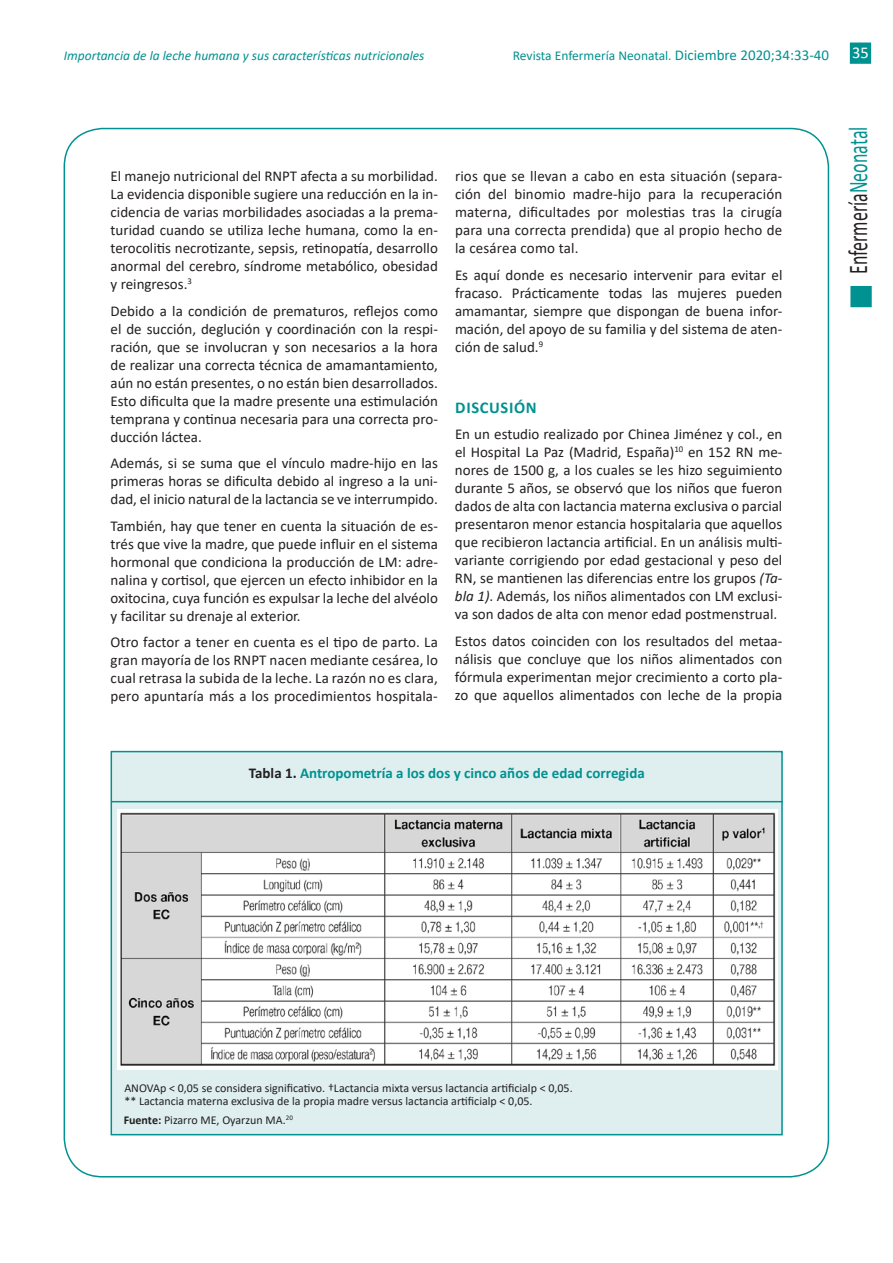
<style>
.page{position:relative;width:893px;height:1263px;background:#fff}
.page>*{position:absolute;margin:0;border:0;box-sizing:border-box;transform-origin:0 0}
.t1{font:27.15px "Calibri";color:#231f20;scale:.66 1}
.t2{font:700 16.5px "Calibri";letter-spacing:.04em;color:#009290}
.t3{font:16.5px "Calibri";color:#fff}
.t4{font:15px/18px "Calibri";color:#231f20;text-align:justify}
.t5{font:700 15px "Calibri";color:#009290}
.t6{font:italic 13.5px "Calibri";color:#009290}
.t7{font:13.5px "Calibri";color:#009290}
.t8{font:12px/13.5px "Calibri";color:#231f20}
.s1{font-size:15px}
.s2{font-style:italic}
.s3{color:#231f20}
.s4{color:#009290}
.s5{font-weight:700}
</style>
<div class="page">
<div style="left:850px;top:286px;width:22px;height:21px;background:#009290;border:2px solid #009290"></div>
<div style="left:850px;top:43px;width:21px;height:21px;background:#009290"></div>
<div style="left:111px;top:751px;width:672px;height:384px;background:#dfeff0;border:2px solid #009290"></div>
<hr style="left:111px;top:801px;width:672px;height:1px;background:#009290">
<img style="left:117px;top:810px;width:660px;height:259px">
<p class="t6" style="left:64px;top:46px;width:362px">Importancia de la leche humana y sus características nutricionales</p>
<p class="t7" style="left:513px;top:46px;width:318px">Revista Enfermería Neonatal. <span class="s1">Diciembre 2020;34:33-40</span></p>
<p class="t3" style="left:852px;top:41px;width:18px">35</p>
<p class="t4" style="left:111px;top:167px;width:329px">El manejo nutricional del RNPT afecta a su morbilidad.<br>La evidencia disponible sugiere una reducción en la in&shy;cidencia de varias morbilidades asociadas a la prema&shy;turidad cuando se utiliza leche humana, como la en&shy;terocolitis necrotizante, sepsis, retinopatía, desarrollo anormal del cerebro, síndrome metabólico, obesidad y reingresos.<sup>3</sup></p>
<p class="t4" style="left:111px;top:301px;width:329px">Debido a la condición de prematuros, reflejos como el de succión, deglución y coordinación con la respi&shy;ración, que se involucran y son necesarios a la hora de realizar una correcta técnica de amamantamiento, aún no están presentes, o no están bien desarrollados.<br>Esto dificulta que la madre presente una estimulación temprana y continua necesaria para una correcta pro&shy;ducción láctea.</p>
<p class="t4" style="left:111px;top:454px;width:329px">Además, si se suma que el vínculo madre-hijo en las primeras horas se dificulta debido al ingreso a la uni&shy;dad, el inicio natural de la lactancia se ve interrumpido.</p>
<p class="t4" style="left:111px;top:516px;width:329px">También, hay que tener en cuenta la situación de es&shy;trés que vive la madre, que puede influir en el sistema hormonal que condiciona la producción de LM: adre&shy;nalina y cortisol, que ejercen un efecto inhibidor en la oxitocina, cuya función es expulsar la leche del alvéolo y facilitar su drenaje al exterior.</p>
<p class="t4" style="left:111px;top:633px;width:329px">Otro factor a tener en cuenta es el tipo de parto. La gran mayoría de los RNPT nacen mediante cesárea, lo cual retrasa la subida de la leche. La razón no es clara, pero apuntaría más a los procedimientos hospitala-</p>
<p class="t4" style="left:455px;top:167px;width:329px">rios que se llevan a cabo en esta situación (separa&shy;ción del binomio madre-hijo para la recuperación materna, dificultades por molestias tras la cirugía para una correcta prendida) que al propio hecho de la cesárea como tal.</p>
<p class="t4" style="left:455px;top:265px;width:329px">Es aquí donde es necesario intervenir para evitar el fracaso. Prácticamente todas las mujeres pueden amamantar, siempre que dispongan de buena infor&shy;mación, del apoyo de su familia y del sistema de aten&shy;ción de salud.<sup>9</sup></p>
<p class="t2" style="left:455px;top:396px;width:83px">DISCUSIÓN</p>
<p class="t4" style="left:455px;top:425px;width:329px">En un estudio realizado por Chinea Jiménez y col., en el Hospital La Paz (Madrid, España)<sup>10</sup> en 152 RN me&shy;nores de 1500 g, a los cuales se les hizo seguimiento durante 5 años, se observó que los niños que fueron dados de alta con lactancia materna exclusiva o parcial presentaron menor estancia hospitalaria que aquellos que recibieron lactancia artificial. En un análisis multi&shy;variante corrigiendo por edad gestacional y peso del RN, se mantienen las diferencias entre los grupos <span class="s2">(Ta&shy;bla 1)</span>. Además, los niños alimentados con LM exclusi&shy;va son dados de alta con menor edad postmenstrual.</p>
<p class="t4" style="left:455px;top:631px;width:329px">Estos datos coinciden con los resultados del metaa&shy;nálisis que concluye que los niños alimentados con fórmula experimentan mejor crecimiento a corto pla&shy;zo que aquellos alimentados con leche de la propia</p>
<p class="t5" style="left:249px;top:762px;width:397px"><span class="s3">Tabla 1.</span> Antropometría a los dos y cinco años de edad corregida</p>
<h1 class="t1" style="left:839px;top:274px;width:225px;rotate:-90deg">Enfermería<span class="s4">Neonatal</span></h1>
<p class="t8" style="left:124px;top:1081px;width:450px">ANOVAp &lt; 0,05 se considera significativo. †Lactancia mixta versus lactancia artificialp &lt; 0,05. ** Lactancia materna exclusiva de la propia madre versus lactancia artificialp &lt; 0,05.</p>
<p class="t8" style="left:124px;top:1113px;width:171px"><span class="s5">Fuente:</span> Pizarro ME, Oyarzun MA.<sup>20</sup></p>
</div>
